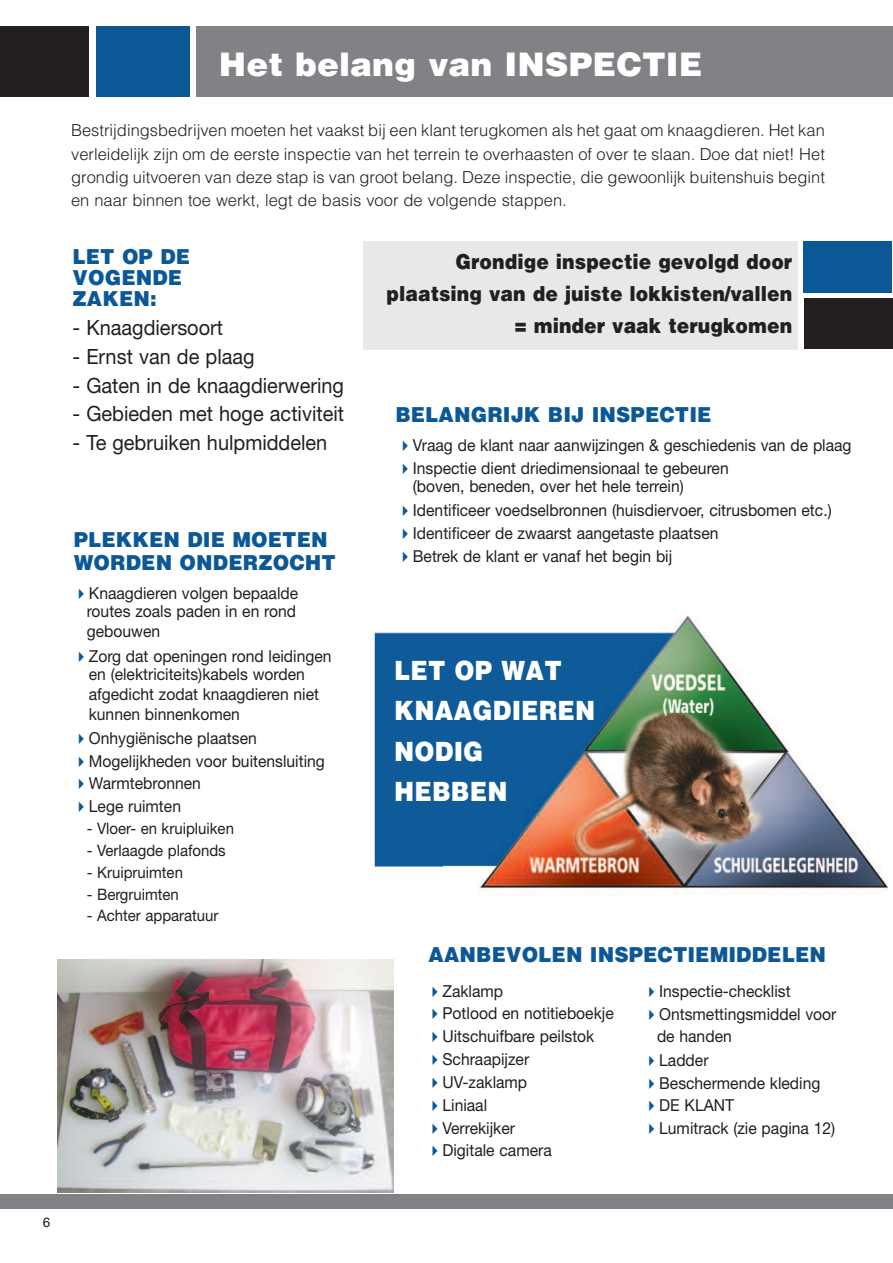
<style>
.page{position:relative;width:893px;height:1263px;background:#fff}
.page>*{position:absolute;margin:0;border:0;box-sizing:border-box;transform-origin:0 0}
.t1{font:900 33px "Helvetica";color:#fff}
.t2{font:900 27px/40.5px "Helvetica";color:#fff;scale:.9 1}
.t3{font:21px "Helvetica Neue";color:#231f20;scale:.95 1}
.t4{font:900 21px/21px "Helvetica";color:#0c5896;scale:.95 1}
.t5{font:900 21px/31.8px "Helvetica";color:#231f20;text-align:right;scale:.9 1}
.t6{font:16.5px/22.8px "Helvetica Neue";color:#231f20;scale:.95 1}
.t7{font:300 16.5px/23.2px "Helvetica";color:#231f20;text-align:justify}
.t8{font:15.75px "Helvetica Neue";color:#231f20;scale:.95 1}
.t9{font:13.5px "Helvetica";color:#231f20}
</style>
<div class="page">
<img style="left:375px;top:616px;width:509px;height:279px">
<div style="left:364px;top:241px;width:434px;height:108px;background:#e7e8e9"></div>
<img style="left:57px;top:959px;width:336px;height:233px">
<img style="left:443px;top:635px;width:445px;height:254px">
<div style="left:197px;top:26px;width:696px;height:71px;background:#808285"></div>
<div style="left:0;top:26px;width:89px;height:71px;background:#231f20"></div>
<div style="left:96px;top:26px;width:93px;height:71px;background:#0c5896"></div>
<div style="left:804px;top:298px;width:88px;height:51px;background:#231f20"></div>
<div style="left:804px;top:241px;width:88px;height:51px;background:#0c5896"></div>
<div style="left:0;top:1194px;width:893px;height:14px;background:#808285"></div>
<h1 class="t1" style="left:219px;top:45px;width:485px">Het belang van INSPECTIE</h1>
<p class="t7" style="left:71px;top:118px;width:755px">Bestrijdingsbedrijven moeten het vaakst bij een klant terugkomen als het gaat om knaagdieren. Het kan verleidelijk zijn om de eerste inspectie van het terrein te overhaasten of over te slaan. Doe dat niet! Het grondig uitvoeren van deze stap is van groot belang. Deze inspectie, die gewoonlijk buitenshuis begint en naar binnen toe werkt, legt de basis voor de volgende stappen.</p>
<p class="t4" style="left:73px;top:246px;width:125px">LET OP DE<br>VOGENDE<br>ZAKEN:</p>
<p class="t3" style="left:73px;top:320px;width:160px">- Knaagdiersoort</p>
<p class="t3" style="left:73px;top:349px;width:193px">- Ernst van de plaag</p>
<p class="t3" style="left:73px;top:377px;width:287px">- Gaten in de knaagdierwering</p>
<p class="t3" style="left:73px;top:406px;width:287px">- Gebieden met hoge activiteit</p>
<p class="t3" style="left:73px;top:435px;width:270px">- Te gebruiken hulpmiddelen</p>
<p class="t5" style="left:387px;top:246px;width:452px">Grondige inspectie gevolgd door plaatsing van de juiste lokkisten/vallen = minder vaak terugkomen</p>
<p class="t4" style="left:395px;top:404px;width:334px">BELANGRIJK BIJ INSPECTIE</p>
<p class="t6" style="left:413px;top:435px;width:463px">Vraag de klant naar aanwijzingen &amp; geschiedenis van de plaag<br>Inspectie dient driedimensionaal te gebeuren</p>
<p class="t6" style="left:413px;top:476px;width:442px;line-height:23.2px">(boven, beneden, over het hele terrein)<br>Identificeer voedselbronnen (huisdiervoer, citrusbomen etc.)<br>Identificeer de zwaarst aangetaste plaatsen<br>Betrek de klant er vanaf het begin bij</p>
<p class="t4" style="left:74px;top:528px;width:278px;line-height:22.5px">PLEKKEN DIE MOETEN<br>WORDEN ONDERZOCHT</p>
<p class="t6" style="left:87px;top:585px;width:224px;line-height:19px">Knaagdieren volgen bepaalde routes zoals paden in en rond gebouwen</p>
<p class="t6" style="left:89px;top:647px;width:257px;line-height:19.4px">Zorg dat openingen rond leidingen en (elektriciteits)kabels worden afgedicht zodat knaagdieren niet kunnen binnenkomen</p>
<p class="t6" style="left:89px;top:728px;width:250px">Onhygiënische plaatsen<br>Mogelijkheden voor buitensluiting<br>Warmtebronnen<br>Lege ruimten</p>
<p class="t8" style="left:87px;top:822px;width:157px">- Vloer- en kruipluiken</p>
<p class="t8" style="left:87px;top:844px;width:148px">- Verlaagde plafonds</p>
<p class="t8" style="left:87px;top:866px;width:103px">- Kruipruimten</p>
<p class="t8" style="left:87px;top:888px;width:99px">- Bergruimten</p>
<p class="t8" style="left:87px;top:910px;width:140px">- Achter apparatuur</p>
<h2 class="t2" style="left:394px;top:650px;width:225px">LET OP WAT<br>KNAAGDIEREN<br>NODIG<br>HEBBEN</h2>
<p class="t4" style="left:429px;top:944px;width:420px">AANBEVOLEN INSPECTIEMIDDELEN</p>
<p class="t6" style="left:442px;top:981px;width:182px">Zaklamp<br>Potlood en notitieboekje<br>Uitschuifbare peilstok<br>Schraapijzer<br>UV-zaklamp<br>Liniaal<br>Verrekijker<br>Digitale camera</p>
<p class="t6" style="left:657px;top:982px;width:190px;line-height:22px">Inspectie-checklist<br>Ontsmettingsmiddel voor de handen</p>
<p class="t6" style="left:659px;top:1050px;width:187px">Ladder<br>Beschermende kleding<br>DE KLANT<br>Lumitrack (zie pagina 12)</p>
<p class="t9" style="left:43px;top:1214px;width:9px">6</p>
</div>
